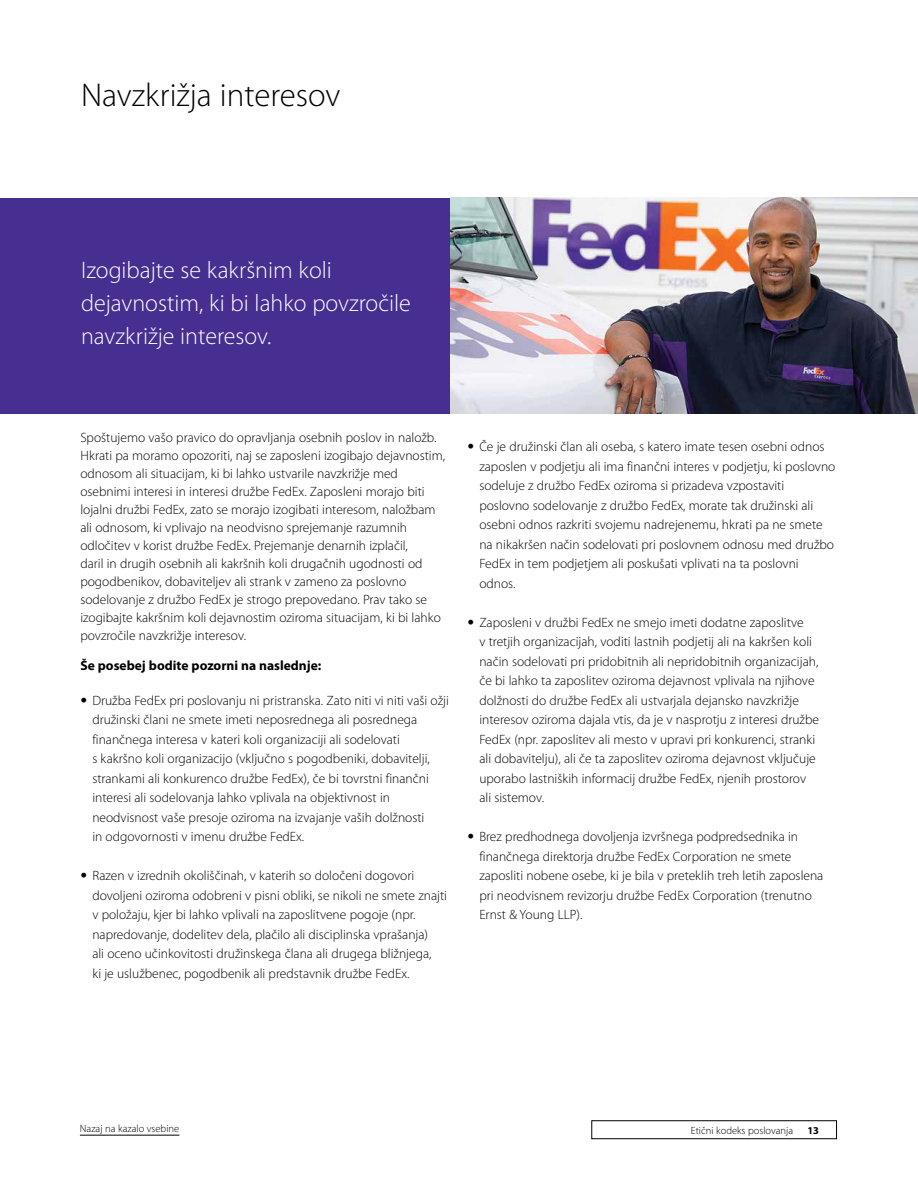
<style>
.page{position:relative;width:918px;height:1188px;background:#fff}
.page>*{position:absolute;margin:0;border:0;box-sizing:border-box;transform-origin:0 0}
.t1{font:300 33px "Myriad Pro";color:#000}
.t2{font:300 24px/33px "Myriad Pro";color:#fff}
.t3{font:300 13.5px/19.5px "Myriad Pro";color:#000}
.t4{font:700 13.5px "Myriad Pro";color:#000}
.t5{font:300 10.5px "Myriad Pro";color:#000}
.t6{font:700 10.5px "Myriad Pro";color:#000}
.s1{font-family:"Univers LT Std"}
</style>
<div class="page">
<div style="left:592px;top:1121px;width:245px;height:18px;border:1px solid #000"></div>
<hr style="left:80px;top:1135px;width:99px;height:1px;background:#000">
<div style="left:0;top:198px;width:468px;height:216px;background:#472f92"></div>
<img style="left:450px;top:198px;width:468px;height:216px">
<h1 class="t1" style="left:81px;top:75px;width:261px">Navzkrižja interesov</h1>
<h2 class="t2" style="left:81px;top:253px;width:331px">Izogibajte se kakršnim koli dejavnostim, ki bi lahko povzročile navzkrižje interesov.</h2>
<p class="t3" style="left:80px;top:429px;width:366px;line-height:18px">Spoštujemo vašo pravico do opravljanja osebnih poslov in naložb.<br>Hkrati pa moramo opozoriti, naj se zaposleni izogibajo dejavnostim, odnosom ali situacijam, ki bi lahko ustvarile navzkrižje med osebnimi interesi in interesi družbe FedEx. Zaposleni morajo biti lojalni družbi FedEx, zato se morajo izogibati interesom, naložbam ali odnosom, ki vplivajo na neodvisno sprejemanje razumnih odločitev v korist družbe FedEx. Prejemanje denarnih izplačil,<br>daril in drugih osebnih ali kakršnih koli drugačnih ugodnosti od pogodbenikov, dobaviteljev ali strank v zameno za poslovno sodelovanje z družbo FedEx je strogo prepovedano. Prav tako se izogibajte kakršnim koli dejavnostim oziroma situacijam, ki bi lahko povzročile navzkrižje interesov.</p>
<p class="t4" style="left:80px;top:657px;width:243px">Še posebej bodite pozorni na naslednje:</p>
<p class="t3" style="left:92px;top:691px;width:358px;text-indent:-12px"><span class="s1">•</span> Družba FedEx pri poslovanju ni pristranska. Zato niti vi niti vaši ožji družinski člani ne smete imeti neposrednega ali posrednega finančnega interesa v kateri koli organizaciji ali sodelovati<br>s kakršno koli organizacijo (vključno s pogodbeniki, dobavitelji, strankami ali konkurenco družbe FedEx), če bi tovrstni finančni interesi ali sodelovanja lahko vplivala na objektivnost in neodvisnost vaše presoje oziroma na izvajanje vaših dolžnosti<br>in odgovornosti v imenu družbe FedEx.</p>
<p class="t3" style="left:92px;top:866px;width:356px;text-indent:-12px"><span class="s1">•</span> Razen v izrednih okoliščinah, v katerih so določeni dogovori dovoljeni oziroma odobreni v pisni obliki, se nikoli ne smete znajti v položaju, kjer bi lahko vplivali na zaposlitvene pogoje (npr. napredovanje, dodelitev dela, plačilo ali disciplinska vprašanja)<br>ali oceno učinkovitosti družinskega člana ali drugega bližnjega,<br>ki je uslužbenec, pogodbenik ali predstavnik družbe FedEx.</p>
<p class="t3" style="left:479px;top:437px;width:358px;text-indent:-12px"><span class="s1">•</span> Če je družinski član ali oseba, s katero imate tesen osebni odnos zaposlen v podjetju ali ima finančni interes v podjetju, ki poslovno sodeluje z družbo FedEx oziroma si prizadeva vzpostaviti poslovno sodelovanje z družbo FedEx, morate tak družinski ali osebni odnos razkriti svojemu nadrejenemu, hkrati pa ne smete na nikakršen način sodelovati pri poslovnem odnosu med družbo FedEx in tem podjetjem ali poskušati vplivati na ta poslovni odnos.</p>
<p class="t3" style="left:479px;top:612px;width:341px;text-indent:-12px"><span class="s1">•</span> Zaposleni v družbi FedEx ne smejo imeti dodatne zaposlitve<br>v tretjih organizacijah, voditi lastnih podjetij ali na kakršen koli način sodelovati pri pridobitnih ali nepridobitnih organizacijah, če bi lahko ta zaposlitev oziroma dejavnost vplivala na njihove dolžnosti do družbe FedEx ali ustvarjala dejansko navzkrižje interesov oziroma dajala vtis, da je v nasprotju z interesi družbe FedEx (npr. zaposlitev ali mesto v upravi pri konkurenci, stranki ali dobavitelju), ali če ta zaposlitev oziroma dejavnost vključuje uporabo lastniških informacij družbe FedEx, njenih prostorov ali sistemov.</p>
<p class="t3" style="left:479px;top:827px;width:346px;text-indent:-12px"><span class="s1">•</span> Brez predhodnega dovoljenja izvršnega podpredsednika in finančnega direktorja družbe FedEx Corporation ne smete zaposliti nobene osebe, ki je bila v preteklih treh letih zaposlena pri neodvisnem revizorju družbe FedEx Corporation (trenutno Ernst &amp; Young LLP).</p>
<p class="t5" style="left:80px;top:1122px;width:101px">Nazaj na kazalo vsebine</p>
<p class="t5" style="left:691px;top:1124px;width:104px">Etični kodeks poslovanja</p>
<p class="t6" style="left:807px;top:1123px;width:13px">13</p>
</div>
